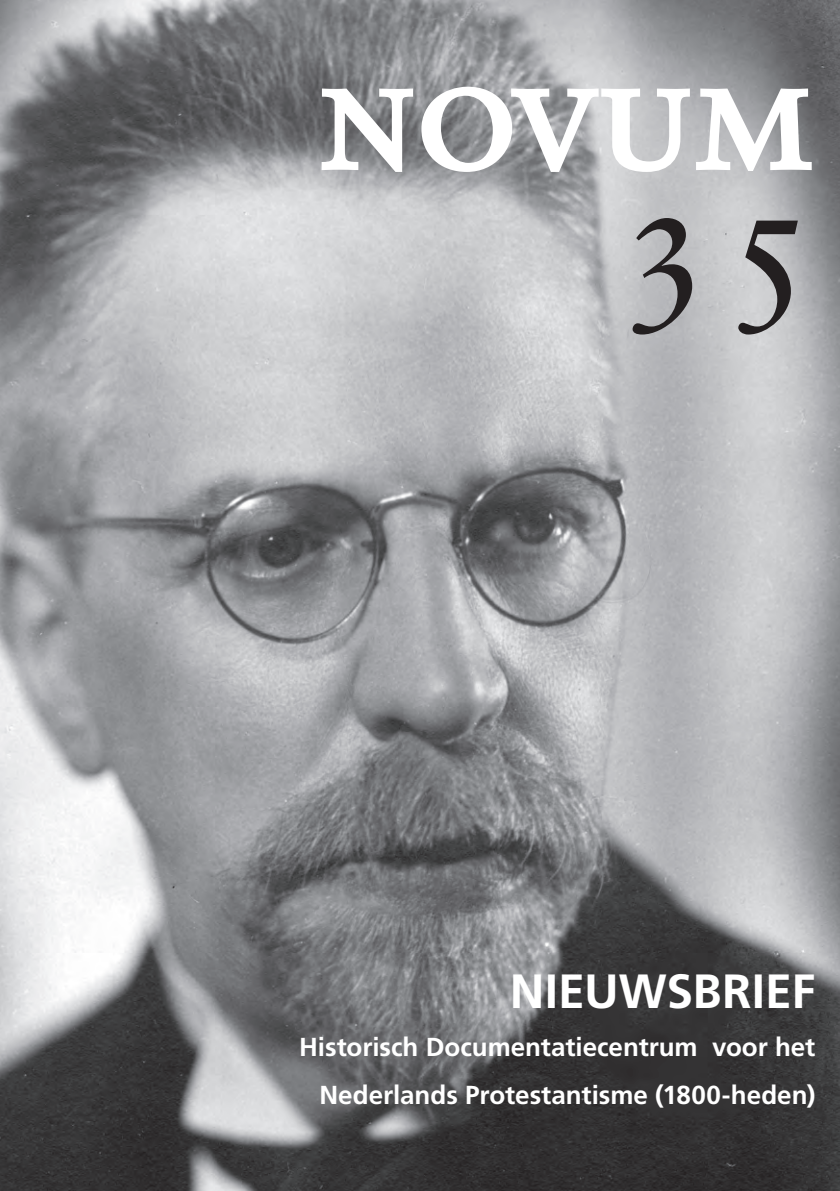
<style>
.page{position:relative;width:840px;height:1191px;background:#fff}
.page>*{position:absolute;margin:0;border:0;box-sizing:border-box;transform-origin:0 0}
.t1{font:170px "Sabon Roman SC";color:#231f20}
.t2{font:158px "Sabon Roman SC";letter-spacing:-.01em;color:#fff}
.t3{font:700 48px "Frutiger";color:#fff}
.t4{font:700 26px/48px "Frutiger";color:#fff;text-align:right}
</style>
<div class="page">
<img style="left:0;top:0;width:839px;height:1191px">
<svg style="left:319px;top:85px;width:494px;height:90px"></svg>
<h2 class="t2" style="left:319px;top:19px;width:497px">novum</h2>
<h1 class="t1" style="left:619px;top:136px;width:197px">35</h1>
<h3 class="t3" style="left:509px;top:963px;width:307px">NIEUWSBRIEF</h3>
<p class="t4" style="left:299px;top:1023px;width:517px">Historisch Documentatiecentrum voor het<br>Nederlands Protestantisme (1800-heden)</p>
</div>
